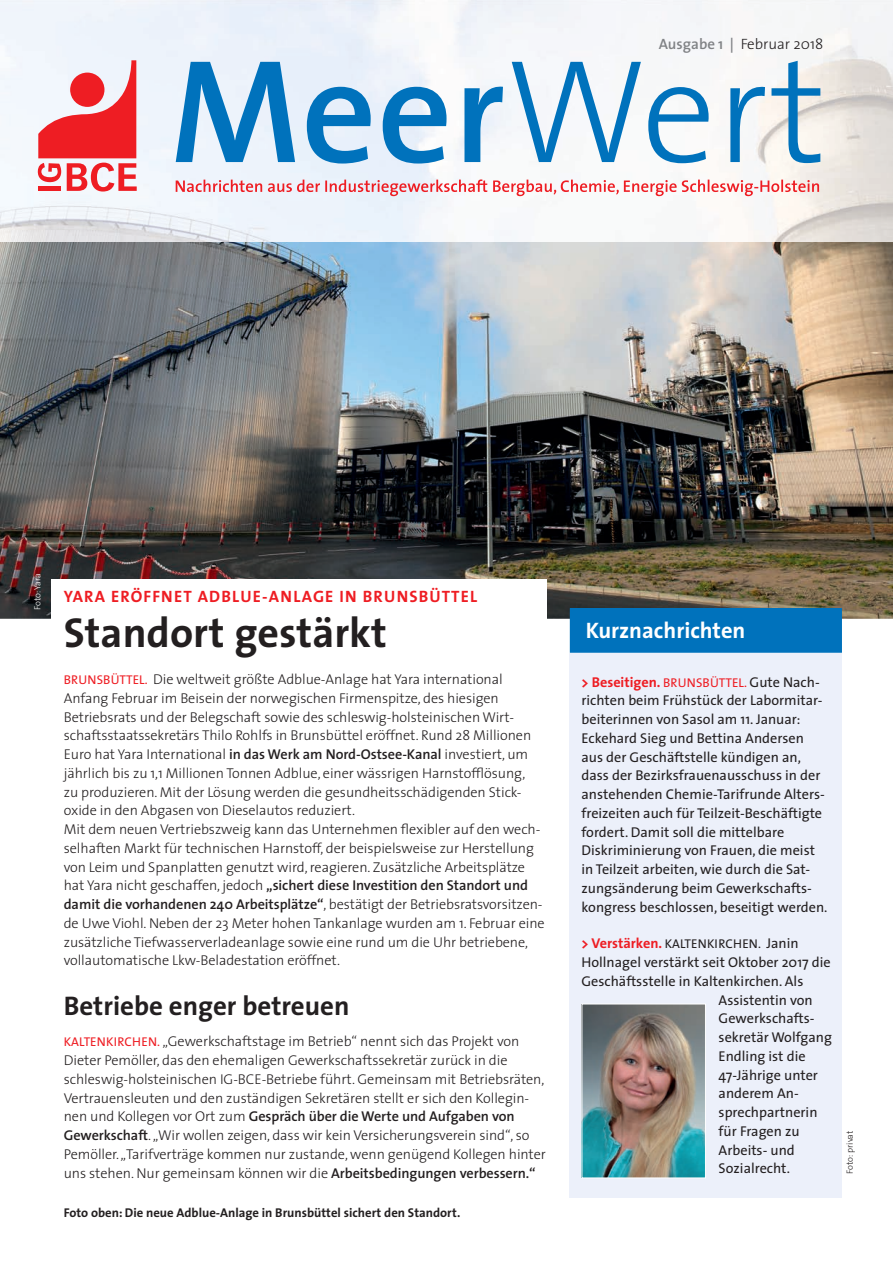
<style>
.page{position:relative;width:893px;height:1263px;background:#fff}
.page>*{position:absolute;margin:0;border:0;box-sizing:border-box;transform-origin:0 0}
.t1{font:700 42px "The Sans";color:#231f20}
.t2{font:700 27px "The Sans";color:#231f20}
.t3{font:700 22.5px "The Sans";color:#fff}
.t4{font:700 16.5px "The Sans";letter-spacing:.07em;color:#ee1d23}
.t5{font:300 15px "The Sans";color:#231f20}
.t6{font:300 14.25px/18.8px "The Sans";letter-spacing:-.005em;color:#231f20}
.t7{font:14.25px/18.8px "The Sans";color:#231f20}
.t8{font:700 12.75px "The Sans";color:#231f20}
.t9{font:12.75px "The Sans";letter-spacing:.01em;color:#231f20}
.t10{font:300 9px "The Sans";color:#231f20}
.t11{font:300 9px "The Sans";letter-spacing:-.01em;color:#fff}
.s1{font-weight:600;color:#808285}
.s2{font-weight:400;font-size:12.75px;color:#ee1d23}
.s3{font-weight:600}
.s4{font-weight:700;color:#ee1d23}
.s5{font-size:12.75px;color:#ee1d23}
.s6{font-weight:700;font-size:14.25px;color:#ee1d23}
.s7{font-size:14.25px}
</style>
<div class="page">
<img style="left:0;top:241px;width:893px;height:378px">
<div style="left:51px;top:579px;width:495px;height:642px;background:#fff"></div>
<img style="left:0;top:0;width:893px;height:241px">
<div style="left:570px;top:653px;width:272px;height:544px;background:#ecf0fa"></div>
<div style="left:571px;top:609px;width:270px;height:43px;background:#0072bc"></div>
<div style="left:570px;top:608px;width:272px;height:45px;border:2px solid #0072bc"></div>
<img style="left:583px;top:1005px;width:121px;height:171px">
<div style="left:581px;top:1003px;width:125px;height:175px;border:1px solid #fff"></div>
<svg style="left:176px;top:61px;width:644px;height:103px"></svg>
<svg style="left:176px;top:179px;width:643px;height:17px"></svg>
<svg style="left:38px;top:60px;width:99px;height:132px"></svg>
<div style="left:70px;top:73px;width:34px;height:34px;background:#ee1d23;border-radius:50%"></div>
<p class="t5" style="left:659px;top:32px;width:166px"><span class="s1">Ausgabe 1 |</span> Februar 2018</p>
<p class="t11" style="left:30px;top:610px;width:38px;rotate:-90deg">Foto: Yara</p>
<p class="t4" style="left:64px;top:583px;width:415px">YARA ERÖFFNET ADBLUE-ANLAGE IN BRUNSBÜTTEL</p>
<h1 class="t1" style="left:64px;top:598px;width:325px">Standort gestärkt</h1>
<p class="t6" style="left:64px;top:669px;width:482px"><span class="s2">BRUNSBÜTTEL.</span> Die weltweit größte Adblue-Anlage hat Yara international Anfang Februar im Beisein der norwegischen Firmenspitze, des hiesigen Betriebsrats und der Belegschaft sowie des schleswig-holsteinischen Wirt&shy;schaftsstaatssekretärs Thilo Rohlfs in Brunsbüttel eröffnet. Rund 28 Millionen Euro hat Yara International <span class="s3">in das Werk am Nord-Ostsee-Kanal</span> investiert, um jährlich bis zu 1,1 Millionen Tonnen Adblue, einer wässrigen Harnstofflösung,<br>zu produzieren. Mit der Lösung werden die gesundheitsschädigenden Stick&shy;oxide in den Abgasen von Dieselautos reduziert.<br>Mit dem neuen Vertriebszweig kann das Unternehmen flexibler auf den wech&shy;selhaften Markt für technischen Harnstoff, der beispielsweise zur Herstellung von Leim und Spanplatten genutzt wird, reagieren. Zusätzliche Arbeitsplätze hat Yara nicht geschaffen, jedoch <span class="s3">„sichert diese Investition den Standort und damit die vorhandenen 240 Arbeitsplätze“</span>, bestätigt der Betriebsratsvorsitzen&shy;de Uwe Viohl. Neben der 23 Meter hohen Tankanlage wurden am 1. Februar eine zusätzliche Tiefwasserverladeanlage sowie eine rund um die Uhr betriebene, vollautomatische Lkw-Beladestation eröffnet.</p>
<h2 class="t2" style="left:64px;top:983px;width:287px">Betriebe enger betreuen</h2>
<p class="t6" style="left:64px;top:1032px;width:484px"><span class="s2">KALTENKIRCHEN.</span> „Gewerkschaftstage im Betrieb“ nennt sich das Projekt von Dieter Pemöller, das den ehemaligen Gewerkschaftssekretär zurück in die schleswig-holsteinischen IG-BCE-Betriebe führt. Gemeinsam mit Betriebsräten, Vertrauensleuten und den zuständigen Sekretären stellt er sich den Kollegin&shy;nen und Kollegen vor Ort zum <span class="s3">Gespräch über die Werte und Aufgaben von Gewerkschaft</span>. „Wir wollen zeigen, dass wir kein Versicherungsverein sind“, so Pemöller. „Tarifverträge kommen nur zustande, wenn genügend Kollegen hinter uns stehen. Nur gemeinsam können wir die <span class="s3">Arbeitsbedingungen verbessern.“</span></p>
<p class="t8" style="left:64px;top:1202px;width:398px">Foto oben: Die neue Adblue-Anlage in Brunsbüttel sichert den Standort.</p>
<h3 class="t3" style="left:586px;top:612px;width:161px">Kurznachrichten</h3>
<p class="t7" style="left:581px;top:672px;width:248px"><span class="s4">&gt; Beseitigen.</span> <span class="s5">BRUNSBÜTTEL.</span> Gute Nach&shy;richten beim Frühstück der Labormitar&shy;beiterinnen von Sasol am 11. Januar:<br>Eckehard Sieg und Bettina Andersen aus der Geschäftstelle kündigen an, dass der Bezirksfrauenausschuss in der anstehenden Chemie-Tarifrunde Alters&shy;freizeiten auch für Teilzeit-Beschäftigte fordert. Damit soll die mittelbare Diskriminierung von Frauen, die meist in Teilzeit arbeiten, wie durch die Sat&shy;zungsänderung beim Gewerkschafts&shy;kongress beschlossen, beseitigt werden.</p>
<p class="t9" style="left:581px;top:933px;width:219px"><span class="s6">&gt; Verstärken.</span> KALTENKIRCHEN. <span class="s7">Janin</span></p>
<p class="t7" style="left:581px;top:952px;width:251px">Hollnagel verstärkt seit Oktober 2017 die</p>
<p class="t7" style="left:581px;top:971px;width:223px">Geschäftsstelle in Kaltenkirchen. Als</p>
<p class="t7" style="left:719px;top:990px;width:96px">Assistentin von</p>
<p class="t7" style="left:719px;top:1009px;width:97px">Gewerkschafts-</p>
<p class="t7" style="left:719px;top:1027px;width:115px">sekretär Wolfgang</p>
<p class="t7" style="left:719px;top:1046px;width:89px">Endling ist die</p>
<p class="t7" style="left:719px;top:1065px;width:101px">47-Jährige unter</p>
<p class="t7" style="left:719px;top:1084px;width:82px">anderem An-</p>
<p class="t7" style="left:719px;top:1102px;width:100px">sprechpartnerin</p>
<p class="t7" style="left:719px;top:1121px;width:83px">für Fragen zu</p>
<p class="t7" style="left:719px;top:1140px;width:78px">Arbeits- und</p>
<p class="t7" style="left:719px;top:1159px;width:73px">Sozialrecht.</p>
<p class="t10" style="left:842px;top:1174px;width:45px;rotate:-90deg">Foto: privat</p>
</div>
